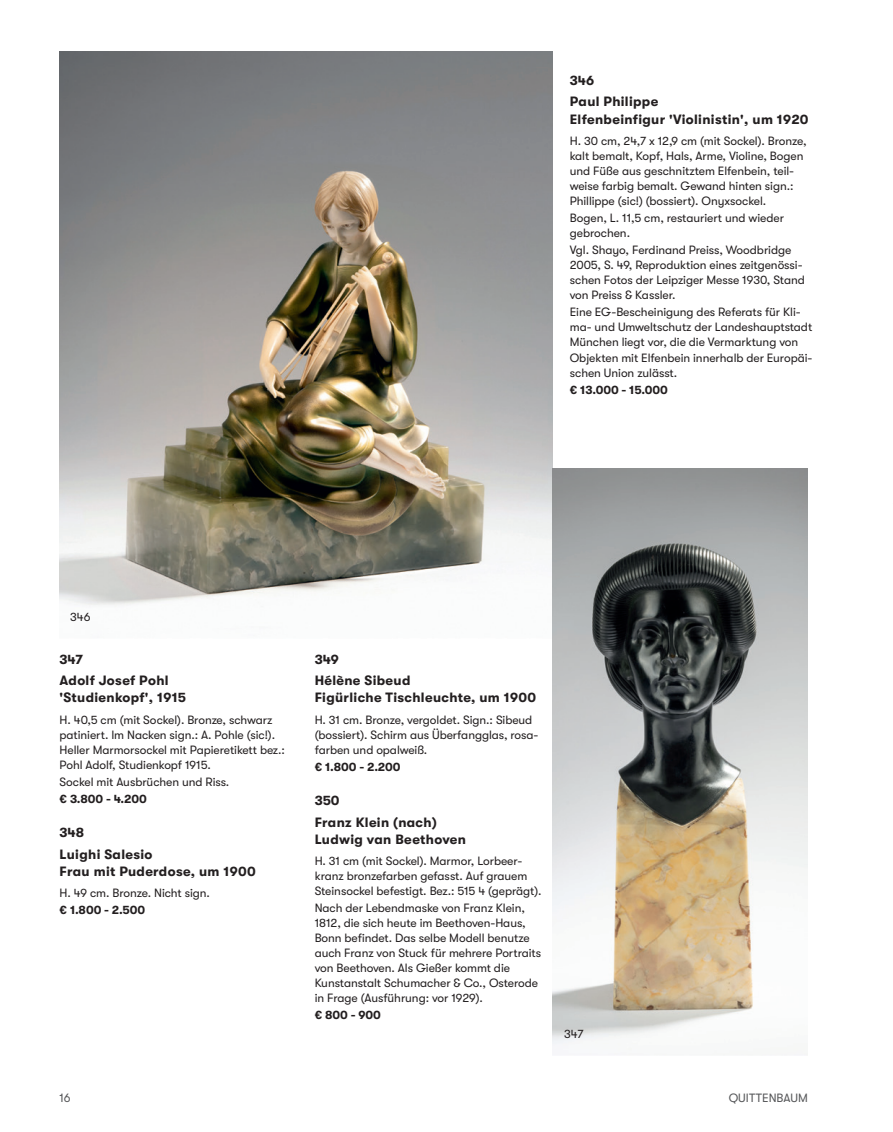
<style>
.page{position:relative;width:893px;height:1132px;background:#fff}
.page>*{position:absolute;margin:0;border:0;box-sizing:border-box;transform-origin:0 0}
.Objekt{font:700 13.5px "GT Walsheim";letter-spacing:.025em;color:#231f20}
.Hersteller{font:700 13.5px "GT Walsheim";letter-spacing:.025em;color:#231f20}
.Fließ_neu{font:12px/15px "GT Walsheim";letter-spacing:-.005em;color:#231f20}
.Fließ_neu-2{font:700 12px "GT Walsheim";letter-spacing:-.005em;color:#231f20}
.t1{font:12px "GT Walsheim";letter-spacing:.005em;color:#57585a}
</style>
<div class="page">
<img style="left:60px;top:51px;width:493px;height:587px">
<img style="left:553px;top:468px;width:255px;height:577px">
<p class="Objekt" style="left:570px;top:73px;width:26px">346</p>
<p class="Hersteller" style="left:570px;top:94px;width:90px">Paul Philippe</p>
<p class="Objekt" style="left:570px;top:111px;width:240px">Elfenbeinfigur 'Violinistin', um 1920</p>
<p class="Fließ_neu" style="left:570px;top:133px;width:238px">H. 30 cm, 24,7 x 12,9 cm (mit Sockel). Bronze, kalt bemalt, Kopf, Hals, Arme, Violine, Bogen und Füße aus geschnitztem Elfenbein, teil&shy;weise farbig bemalt. Gewand hinten sign.:<br>Phillippe (sic!) (bossiert). Onyxsockel.</p>
<p class="Fließ_neu" style="left:570px;top:210px;width:216px">Bogen, L. 11,5 cm, restauriert und wieder gebrochen.</p>
<p class="Fließ_neu" style="left:570px;top:243px;width:237px">Vgl. Shayo, Ferdinand Preiss, Woodbridge 2005, S. 49, Reproduktion eines zeitgenössi&shy;schen Fotos der Leipziger Messe 1930, Stand von Preiss &amp; Kassler.</p>
<p class="Fließ_neu" style="left:570px;top:305px;width:244px">Eine EG-Bescheinigung des Referats für Kli&shy;ma- und Umweltschutz der Landeshauptstadt München liegt vor, die die Vermarktung von Objekten mit Elfenbein innerhalb der Europäi&shy;schen Union zulässt.</p>
<p class="Fließ_neu-2" style="left:570px;top:382px;width:99px">€ 13.000 - 15.000</p>
<p class="Fließ_neu" style="left:70px;top:609px;width:22px">346</p>
<p class="Objekt" style="left:60px;top:651px;width:25px">347</p>
<p class="Hersteller" style="left:60px;top:672px;width:111px">Adolf Josef Pohl</p>
<p class="Objekt" style="left:60px;top:689px;width:128px">'Studienkopf', 1915</p>
<p class="Fließ_neu" style="left:60px;top:712px;width:227px">H. 40,5 cm (mit Sockel). Bronze, schwarz patiniert. Im Nacken sign.: A. Pohle (sic!).<br>Heller Marmorsockel mit Papieretikett bez.:<br>Pohl Adolf, Studienkopf 1915.</p>
<p class="Fließ_neu" style="left:60px;top:774px;width:171px">Sockel mit Ausbrüchen und Riss.</p>
<p class="Fließ_neu-2" style="left:60px;top:791px;width:89px">€ 3.800 - 4.200</p>
<p class="Objekt" style="left:60px;top:824px;width:26px">348</p>
<p class="Hersteller" style="left:60px;top:846px;width:94px">Luighi Salesio</p>
<p class="Objekt" style="left:60px;top:863px;width:198px">Frau mit Puderdose, um 1900</p>
<p class="Fließ_neu" style="left:60px;top:885px;width:152px">H. 49 cm. Bronze. Nicht sign.</p>
<p class="Fließ_neu-2" style="left:60px;top:903px;width:87px">€ 1.800 - 2.500</p>
<p class="Objekt" style="left:315px;top:651px;width:26px">349</p>
<p class="Hersteller" style="left:315px;top:672px;width:97px">Hélène Sibeud</p>
<p class="Objekt" style="left:315px;top:689px;width:223px">Figürliche Tischleuchte, um 1900</p>
<p class="Fließ_neu" style="left:315px;top:712px;width:225px">H. 31 cm. Bronze, vergoldet. Sign.: Sibeud (bossiert). Schirm aus Überfangglas, rosa&shy;farben und opalweiß.</p>
<p class="Fließ_neu-2" style="left:315px;top:759px;width:87px">€ 1.800 - 2.200</p>
<p class="Objekt" style="left:315px;top:792px;width:26px">350</p>
<p class="Hersteller" style="left:315px;top:814px;width:124px">Franz Klein (nach)</p>
<p class="Objekt" style="left:315px;top:831px;width:153px">Ludwig van Beethoven</p>
<p class="Fließ_neu" style="left:315px;top:853px;width:228px">H. 31 cm (mit Sockel). Marmor, Lorbeer&shy;kranz bronzefarben gefasst. Auf grauem<br>Steinsockel befestigt. Bez.: 515 4 (geprägt).</p>
<p class="Fließ_neu" style="left:315px;top:900px;width:228px">Nach der Lebendmaske von Franz Klein, 1812, die sich heute im Beethoven-Haus, Bonn befindet. Das selbe Modell benutze auch Franz von Stuck für mehrere Portraits von Beethoven. Als Gießer kommt die Kunstanstalt Schumacher &amp; Co., Osterode in Frage (Ausführung: vor 1929).</p>
<p class="Fließ_neu-2" style="left:315px;top:1008px;width:68px">€ 800 - 900</p>
<p class="Fließ_neu" style="left:564px;top:1026px;width:21px">347</p>
<p class="t1" style="left:60px;top:1090px;width:13px">16</p>
<p class="t1" style="left:729px;top:1090px;width:81px">QUITTENBAUM</p>
</div>
